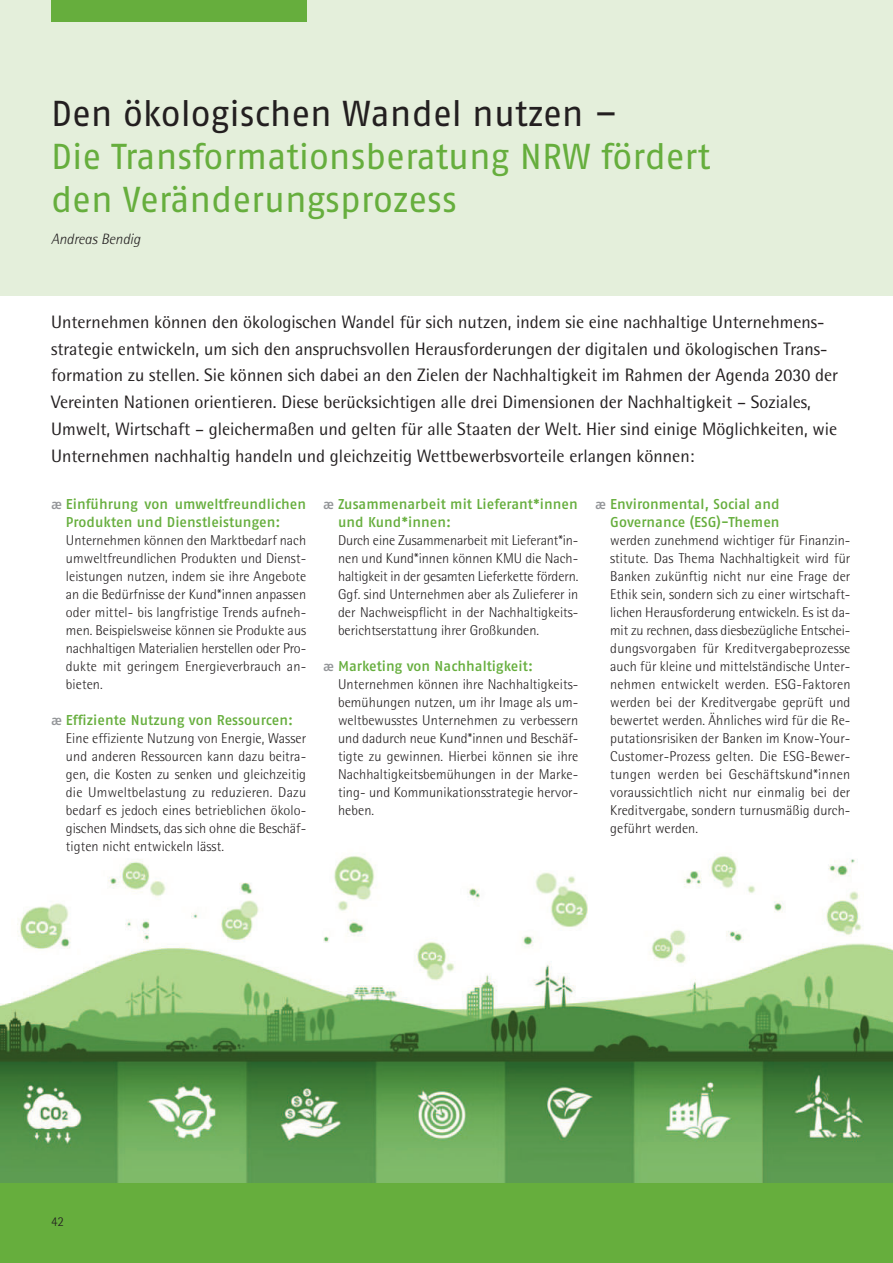
<style>
.page{position:relative;width:893px;height:1263px;background:#fff}
.page>*{position:absolute;margin:0;border:0;box-sizing:border-box;transform-origin:0 0}
.t1{font:36px/43.2px "Fago No";color:#66ae3d}
.t2{font:36px "Fago No";color:#231f20}
.t3{font:18px/26.7px "Rotis Semi Sans";color:#231f20}
.t4{font:italic 300 15px "Rotis Semi Sans";color:#231f20}
.t5{font:300 14.25px/18px "Rotis Semi Sans";letter-spacing:.005em;color:#231f20;text-align:justify}
.t6{font:14.25px/18px "Fago No Med";letter-spacing:.005em;color:#66ae3d}
.t7{font:300 13.5px "Rotis Semi Sans";color:#231f20}
.s1{font-size:13.5px;color:#939598}
</style>
<div class="page">
<div style="left:0;top:1182px;width:893px;height:81px;background:#66ae3d"></div>
<img style="left:0;top:854px;width:893px;height:329px">
<div style="left:0;top:0;width:893px;height:296px;background:#e4efdb"></div>
<div style="left:51px;top:0;width:255px;height:21px;background:#66ae3d"></div>
<h1 class="t2" style="left:51px;top:97px;width:568px">Den ökologischen Wandel nutzen –</h1>
<h1 class="t1" style="left:51px;top:136px;width:661px">Die Transformationsberatung NRW fördert den Veränderungsprozess</h1>
<p class="t4" style="left:51px;top:232px;width:91px">Andreas Bendig</p>
<p class="t3" style="left:51px;top:310px;width:789px">Unternehmen können den ökologischen Wandel für sich nutzen, indem sie eine nachhaltige Unternehmens&shy;strategie entwickeln, um sich den anspruchsvollen Herausforderungen der digitalen und ökologischen Trans - formation zu stellen. Sie können sich dabei an den Zielen der Nachhaltigkeit im Rahmen der Agenda 2030 der Vereinten Nationen orientieren. Diese berücksichtigen alle drei Dimensionen der Nachhaltigkeit – Soziales, Umwelt, Wirtschaft – gleichermaßen und gelten für alle Staaten der Welt. Hier sind einige Möglichkeiten, wie Unternehmen nachhaltig handeln und gleichzeitig Wettbewerbsvorteile erlangen können:</p>
<p class="t6" style="left:595px;top:495px;width:186px;text-align:right"><span class="s1">æ</span> Environmental, Social and<br>Governance (ESG)-Themen</p>
<p class="t5" style="left:610px;top:532px;width:242px">werden zunehmend wichtiger für Finanzin&shy;stitute. Das Thema Nachhaltigkeit wird für Banken zukünftig nicht nur eine Frage der Ethik sein, sondern sich zu einer wirtschaft&shy;lichen Herausforderung entwickeln. Es ist da&shy;mit zu rechnen, dass diesbezügliche Entschei&shy;dungsvorgaben für Kreditvergabeprozesse auch für kleine und mittelständische Unter&shy;nehmen entwickelt werden. ESG-Faktoren werden bei der Kreditvergabe geprüft und bewertet werden. Ähnliches wird für die Re&shy;putationsrisiken der Banken im Know-Your-Customer-Prozess gelten. Die ESG-Bewer&shy;tungen werden bei Geschäftskund*innen voraussichtlich nicht nur einmalig bei der Kreditvergabe, sondern turnusmäßig durch&shy;geführt werden.</p>
<p class="t6" style="left:66px;top:495px;width:242px;text-indent:-15px"><span class="s1">æ</span> Einführung von umweltfreundlichen<br>Produkten und Dienstleistungen:</p>
<p class="t5" style="left:66px;top:532px;width:242px">Unternehmen können den Marktbedarf nach umweltfreundlichen Produkten und Dienst&shy;leistungen nutzen, indem sie ihre Angebote an die Bedürfnisse der Kund*innen anpassen oder mittel- bis langfristige Trends aufneh&shy;men. Beispielsweise können sie Produkte aus nachhaltigen Materialien herstellen oder Pro&shy;dukte mit geringem Energieverbrauch an&shy;bieten.</p>
<p class="t6" style="left:51px;top:711px;width:244px"><span class="s1">æ</span> Effiziente Nutzung von Ressourcen:</p>
<p class="t5" style="left:66px;top:730px;width:242px">Eine effiziente Nutzung von Energie, Wasser und anderen Ressourcen kann dazu beitra&shy;gen, die Kosten zu senken und gleichzeitig die Umweltbelastung zu reduzieren. Dazu bedarf es jedoch eines betrieblichen ökolo&shy;gischen Mindsets, das sich ohne die Beschäf&shy;tigten nicht entwickeln lässt.</p>
<p class="t6" style="left:338px;top:495px;width:241px;text-indent:-15px"><span class="s1">æ</span> Zusammenarbeit mit Lieferant*innen und Kund*innen:</p>
<p class="t5" style="left:338px;top:532px;width:242px">Durch eine Zusammenarbeit mit Lieferant*in&shy;nen und Kund*innen können KMU die Nach&shy;haltigkeit in der gesamten Lieferkette fördern.<br>Ggf. sind Unternehmen aber als Zulieferer in der Nachweispflicht in der Nachhaltigkeits&shy;berichtserstattung ihrer Großkunden.</p>
<p class="t6" style="left:323px;top:657px;width:211px"><span class="s1">æ</span> Marketing von Nachhaltigkeit:</p>
<p class="t5" style="left:338px;top:676px;width:242px">Unternehmen können ihre Nachhaltigkeits&shy;bemühungen nutzen, um ihr Image als um&shy;weltbewusstes Unternehmen zu verbessern und dadurch neue Kund*innen und Beschäf&shy;tigte zu gewinnen. Hierbei können sie ihre Nachhaltigkeitsbemühungen in der Marke&shy;ting- und Kommunikationsstrategie hervor&shy;heben.</p>
<p class="t7" style="left:51px;top:1215px;width:15px">42</p>
</div>
